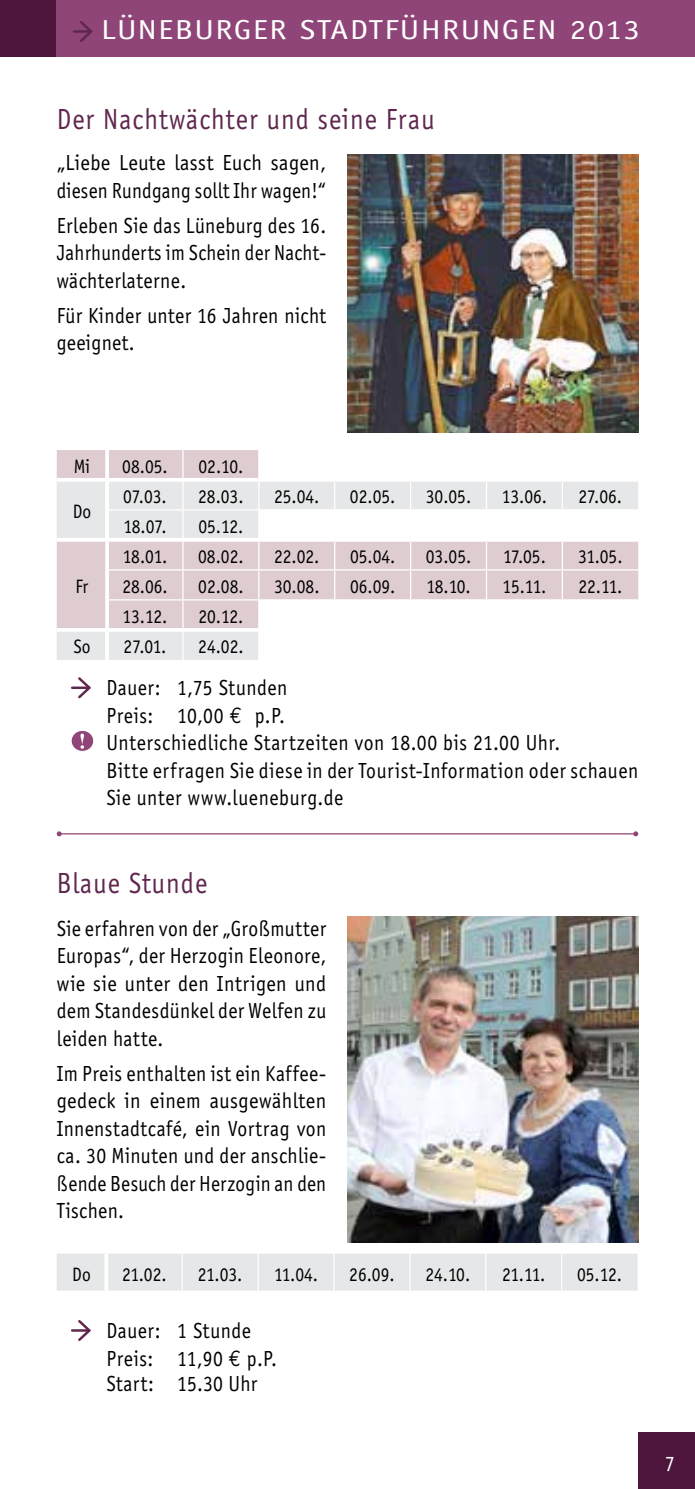
<style>
.page{position:relative;width:695px;height:1489px;background:#fff}
.page>*{position:absolute;margin:0;border:0;box-sizing:border-box;transform-origin:0 0}
.t1{font:30px "Officina Sans";letter-spacing:.04em;color:#5f274e;scale:.9 1}
.t2{font:27.5px "Officina Sans Std";letter-spacing:.04em;color:#fff;scale:1.2 1}
.t3{font:22.5px/27.5px "Officina Sans";letter-spacing:.02em;color:#000;text-align:justify;scale:.9 1}
.t4{font:22.5px/27.5px "Officina Sans";letter-spacing:.02em;color:#000;scale:.93 1}
.t5{font:22.5px "Officina Sans";color:#fff;scale:.9 1}
.t6{font:20px "Officina Sans";color:#000;scale:.9 1}
.s1{font-family:"Euro Mono"}
</style>
<div class="page">
<div style="left:0;top:0;width:694px;height:57px;background:#904578"></div>
<div style="left:0;top:0;width:56px;height:57px;background:#4e153c"></div>
<hr style="left:74px;top:30px;width:17px;height:3px;background:#5f274e">
<svg style="left:78px;top:21px;width:15px;height:21px"></svg>
<div style="left:638px;top:1431px;width:56px;height:57px;background:#4e153c"></div>
<div style="left:57px;top:450px;width:201px;height:28px;background:#deccd1"></div>
<svg style="left:57px;top:482px;width:581px;height:178px"></svg>
<hr style="left:561px;top:481px;width:2px;height:28px;background:#fff">
<hr style="left:109px;top:509px;width:74px;height:1px;background:#fff">
<hr style="left:183px;top:509px;width:76px;height:1px;background:#fff">
<hr style="left:259px;top:509px;width:75px;height:1px;background:#fff">
<hr style="left:334px;top:509px;width:76px;height:1px;background:#fff">
<hr style="left:410px;top:509px;width:76px;height:1px;background:#fff">
<hr style="left:486px;top:509px;width:76px;height:1px;background:#fff">
<hr style="left:562px;top:509px;width:76px;height:1px;background:#fff">
<hr style="left:561px;top:510px;width:2px;height:28px;background:#fff">
<hr style="left:561px;top:541px;width:2px;height:28px;background:#fff">
<hr style="left:109px;top:569px;width:74px;height:1px;background:#fff">
<hr style="left:183px;top:569px;width:76px;height:1px;background:#fff">
<hr style="left:259px;top:569px;width:75px;height:1px;background:#fff">
<svg style="left:258px;top:450px;width:1px;height:149px"></svg>
<hr style="left:334px;top:569px;width:76px;height:1px;background:#fff">
<hr style="left:410px;top:569px;width:76px;height:1px;background:#fff">
<hr style="left:486px;top:569px;width:76px;height:1px;background:#fff">
<hr style="left:562px;top:569px;width:76px;height:1px;background:#fff">
<hr style="left:561px;top:570px;width:2px;height:29px;background:#fff">
<hr style="left:109px;top:599px;width:74px;height:1px;background:#fff">
<hr style="left:183px;top:599px;width:76px;height:1px;background:#fff">
<hr style="left:259px;top:599px;width:75px;height:1px;background:#fff">
<hr style="left:258px;top:600px;width:1px;height:30px;background:#fff">
<hr style="left:334px;top:599px;width:76px;height:1px;background:#fff">
<hr style="left:410px;top:599px;width:76px;height:1px;background:#fff">
<hr style="left:486px;top:599px;width:76px;height:1px;background:#fff">
<hr style="left:562px;top:599px;width:76px;height:1px;background:#fff">
<hr style="left:561px;top:600px;width:2px;height:27px;background:#fff">
<svg style="left:182px;top:450px;width:1px;height:210px"></svg>
<hr style="left:258px;top:630px;width:1px;height:30px;background:#fff">
<svg style="left:334px;top:482px;width:1px;height:178px"></svg>
<svg style="left:410px;top:482px;width:1px;height:178px"></svg>
<svg style="left:486px;top:482px;width:1px;height:178px"></svg>
<hr style="left:561px;top:632px;width:2px;height:28px;background:#fff">
<div style="left:259px;top:627px;width:75px;height:5px;background:#fff"></div>
<div style="left:334px;top:627px;width:76px;height:5px;background:#fff"></div>
<div style="left:410px;top:627px;width:76px;height:5px;background:#fff"></div>
<div style="left:486px;top:627px;width:76px;height:5px;background:#fff"></div>
<div style="left:562px;top:627px;width:76px;height:5px;background:#fff"></div>
<hr style="left:105px;top:450px;width:4px;height:28px;background:#fff">
<hr style="left:105px;top:481px;width:4px;height:29px;background:#fff">
<hr style="left:105px;top:510px;width:4px;height:28px;background:#fff">
<hr style="left:105px;top:541px;width:4px;height:29px;background:#fff">
<hr style="left:105px;top:570px;width:4px;height:30px;background:#fff">
<hr style="left:105px;top:600px;width:4px;height:28px;background:#fff">
<hr style="left:105px;top:631px;width:4px;height:29px;background:#fff">
<hr style="left:57px;top:628px;width:50px;height:3px;background:#fff">
<hr style="left:107px;top:628px;width:76px;height:3px;background:#fff">
<hr style="left:183px;top:628px;width:75px;height:3px;background:#fff">
<hr style="left:57px;top:538px;width:50px;height:3px;background:#fff">
<hr style="left:107px;top:538px;width:76px;height:3px;background:#fff">
<hr style="left:183px;top:538px;width:76px;height:3px;background:#fff">
<hr style="left:259px;top:538px;width:75px;height:3px;background:#fff">
<hr style="left:334px;top:538px;width:76px;height:3px;background:#fff">
<hr style="left:410px;top:538px;width:76px;height:3px;background:#fff">
<hr style="left:486px;top:538px;width:76px;height:3px;background:#fff">
<hr style="left:562px;top:538px;width:76px;height:3px;background:#fff">
<hr style="left:107px;top:478px;width:76px;height:3px;background:#fff">
<hr style="left:183px;top:478px;width:76px;height:3px;background:#fff">
<hr style="left:72px;top:686px;width:17px;height:3px;background:#5f274e">
<svg style="left:76px;top:677px;width:15px;height:22px"></svg>
<div style="left:71px;top:730px;width:23px;height:21px;background:#904578;border-radius:50%"></div>
<div style="left:71px;top:730px;width:23px;height:21px;border:1px solid #fff;border-radius:50%"></div>
<svg style="left:80px;top:733px;width:4px;height:15px"></svg>
<hr style="left:59px;top:833px;width:576px;height:1px;background:#904578">
<svg style="left:57px;top:831px;width:5px;height:5px"></svg>
<svg style="left:633px;top:831px;width:5px;height:5px"></svg>
<img style="left:347px;top:154px;width:291px;height:278px">
<div style="left:57px;top:1254px;width:580px;height:36px;background:#e6e7e8"></div>
<hr style="left:182px;top:1253px;width:1px;height:37px;background:#fff">
<hr style="left:257px;top:1253px;width:2px;height:37px;background:#fff">
<hr style="left:333px;top:1253px;width:1px;height:37px;background:#fff">
<hr style="left:409px;top:1253px;width:1px;height:37px;background:#fff">
<hr style="left:485px;top:1253px;width:1px;height:37px;background:#fff">
<hr style="left:561px;top:1253px;width:1px;height:37px;background:#fff">
<svg style="left:104px;top:1254px;width:4px;height:36px"></svg>
<svg style="left:72px;top:1320px;width:19px;height:21px"></svg>
<img style="left:347px;top:916px;width:291px;height:326px">
<p class="t2" style="left:101px;top:14px;width:450px">LÜNEBURGER STADTFÜHRUNGEN 2013</p>
<h1 class="t1" style="left:57px;top:102px;width:421px">Der Nachtwächter und seine Frau</h1>
<p class="t4" style="left:57px;top:149px;width:291px">„Liebe Leute lasst Euch sagen, diesen Rundgang sollt Ihr wagen!“</p>
<p class="t3" style="left:57px;top:212px;width:301px">Erleben Sie das Lüneburg des 16.<br>Jahrhunderts im Schein der Nacht&shy;wächterlaterne.</p>
<p class="t3" style="left:57px;top:302px;width:301px">Für Kinder unter 16 Jahren nicht geeignet.</p>
<p class="t6" style="left:74px;top:455px;width:20px">Mi</p>
<p class="t6" style="left:122px;top:455px;width:52px">08.05.</p>
<p class="t6" style="left:198px;top:455px;width:51px">02.10.</p>
<p class="t6" style="left:73px;top:500px;width:22px">Do</p>
<p class="t6" style="left:123px;top:485px;width:50px">07.03.</p>
<p class="t6" style="left:198px;top:485px;width:52px">28.03.</p>
<p class="t6" style="left:274px;top:485px;width:52px">25.04.</p>
<p class="t6" style="left:350px;top:485px;width:52px">02.05.</p>
<p class="t6" style="left:426px;top:485px;width:52px">30.05.</p>
<p class="t6" style="left:502px;top:485px;width:52px">13.06.</p>
<p class="t6" style="left:578px;top:485px;width:50px">27.06.</p>
<p class="t6" style="left:123px;top:515px;width:50px">18.07.</p>
<p class="t6" style="left:198px;top:515px;width:52px">05.12.</p>
<p class="t6" style="left:75px;top:575px;width:16px">Fr</p>
<p class="t6" style="left:123px;top:545px;width:51px">18.01.</p>
<p class="t6" style="left:198px;top:545px;width:52px">08.02.</p>
<p class="t6" style="left:274px;top:545px;width:52px">22.02.</p>
<p class="t6" style="left:350px;top:545px;width:52px">05.04.</p>
<p class="t6" style="left:426px;top:545px;width:52px">03.05.</p>
<p class="t6" style="left:503px;top:545px;width:49px">17.05.</p>
<p class="t6" style="left:578px;top:545px;width:51px">31.05.</p>
<p class="t6" style="left:122px;top:575px;width:52px">28.06.</p>
<p class="t6" style="left:198px;top:575px;width:52px">02.08.</p>
<p class="t6" style="left:274px;top:575px;width:52px">30.08.</p>
<p class="t6" style="left:350px;top:575px;width:52px">06.09.</p>
<p class="t6" style="left:426px;top:575px;width:51px">18.10.</p>
<p class="t6" style="left:502px;top:575px;width:50px">15.11.</p>
<p class="t6" style="left:578px;top:575px;width:50px">22.11.</p>
<p class="t6" style="left:123px;top:605px;width:51px">13.12.</p>
<p class="t6" style="left:198px;top:605px;width:52px">20.12.</p>
<p class="t6" style="left:73px;top:635px;width:21px">So</p>
<p class="t6" style="left:124px;top:635px;width:49px">27.01.</p>
<p class="t6" style="left:198px;top:635px;width:52px">24.02.</p>
<p class="t3" style="left:106px;top:674px;width:592px;text-align:left">Dauer: 1,75 Stunden<br>Preis: 10,00 <span class="s1">€</span> p.P.<br>Unterschiedliche Startzeiten von 18.00 bis 21.00 Uhr.<br>Bitte erfragen Sie diese in der Tourist-Information oder schauen Sie unter www.lueneburg.de</p>
<h1 class="t1" style="left:57px;top:866px;width:169px">Blaue Stunde</h1>
<p class="t3" style="left:57px;top:914px;width:301px">Sie erfahren von der „Großmutter Europas“, der Herzogin Eleonore, wie sie unter den Intrigen und dem Standesdünkel der Welfen zu leiden hatte.</p>
<p class="t3" style="left:57px;top:1059px;width:301px">Im Preis enthalten ist ein Kaffee&shy;gedeck in einem ausgewählten Innenstadtcafé, ein Vortrag von ca. 30 Minuten und der anschlie&shy;ßende Besuch der Herzogin an den Tischen.</p>
<p class="t6" style="left:72px;top:1262px;width:22px">Do</p>
<p class="t6" style="left:122px;top:1262px;width:51px">21.02.</p>
<p class="t6" style="left:198px;top:1262px;width:51px">21.03.</p>
<p class="t6" style="left:274px;top:1262px;width:50px">11.04.</p>
<p class="t6" style="left:349px;top:1262px;width:52px">26.09.</p>
<p class="t6" style="left:425px;top:1262px;width:51px">24.10.</p>
<p class="t6" style="left:502px;top:1262px;width:50px">21.11.</p>
<p class="t6" style="left:577px;top:1262px;width:52px">05.12.</p>
<p class="t3" style="left:106px;top:1317px;width:191px">Dauer: 1 Stunde<br>Preis: 11,90 <span class="s1">€</span> p.P.</p>
<p class="t3" style="left:106px;top:1369px;width:169px">Start: 15.30 Uhr</p>
<p class="t5" style="left:665px;top:1450px;width:12px">7</p>
</div>
